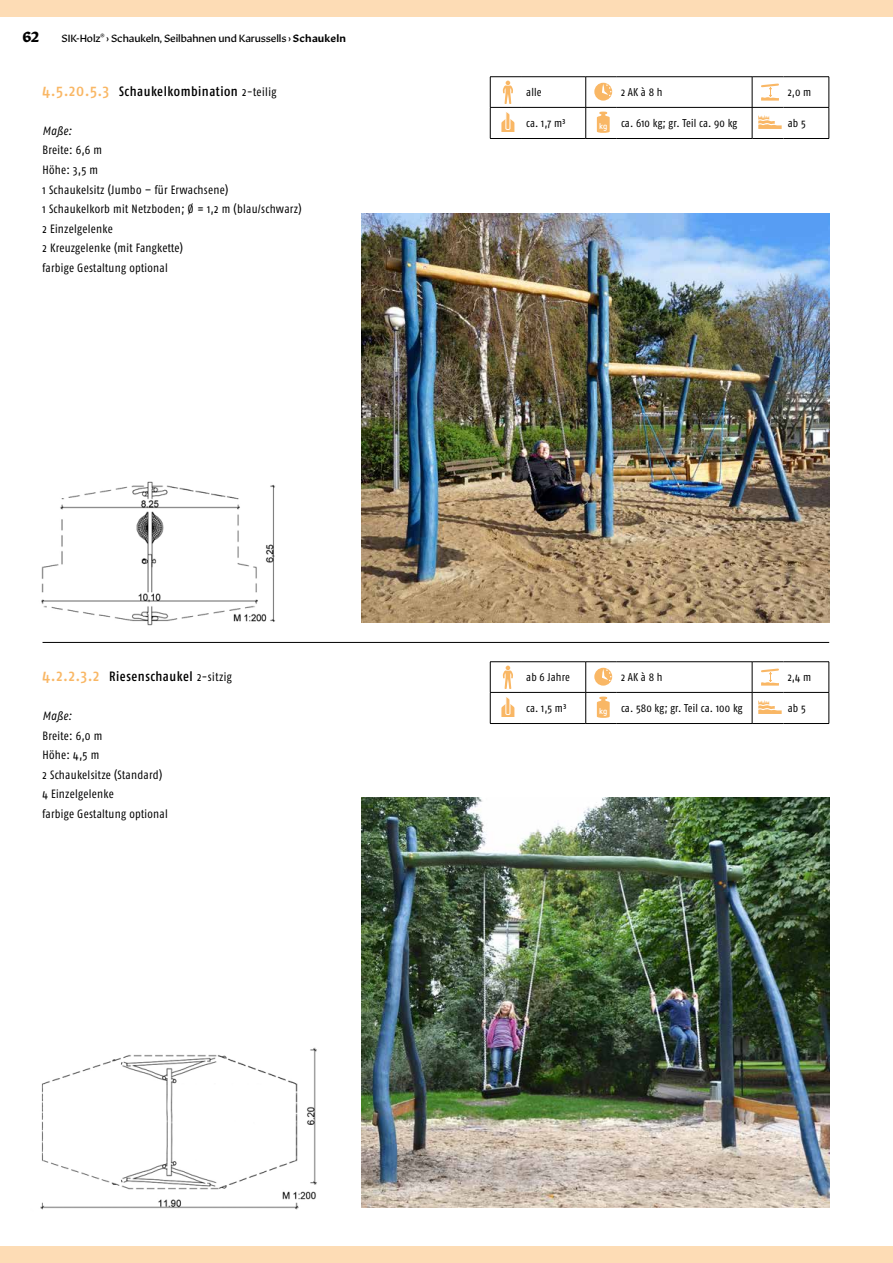
<style>
.page{position:relative;width:893px;height:1263px;background:#fff}
.page>*{position:absolute;margin:0;border:0;box-sizing:border-box;transform-origin:0 0}
.t1{font:700 15px "Robinson";color:#000}
.t2{font:500 condensed 13.5px "Fago OT";letter-spacing:.035em;color:#000}
.t3{font:condensed 12px/19.5px "Fago OT";letter-spacing:.025em;color:#000}
.t4{font:italic condensed 12px "Fago OT";letter-spacing:.02em;color:#000}
.t5{font:condensed 11.25px "Fago OT";letter-spacing:.01em;color:#000}
.t6{font:10.8px "Robinson";letter-spacing:-.01em;color:#000}
.t7{font:700 8.4px "Netto OT";color:#fff}
.s1{font-weight:500}
.s2{font-size:16.5px;color:#f9b765}
.s3{font-weight:400;font-size:12px}
</style>
<div class="page">
<div style="left:0;top:0;width:893px;height:17px;background:#fddcb5"></div>
<div style="left:0;top:1246px;width:893px;height:17px;background:#fddcb5"></div>
<img style="left:362px;top:798px;width:467px;height:409px">
<img style="left:40px;top:1047px;width:277px;height:163px">
<hr style="left:585px;top:662px;width:1px;height:30px;background:#000">
<hr style="left:752px;top:662px;width:1px;height:30px;background:#000">
<hr style="left:490px;top:692px;width:32px;height:1px;background:#000">
<hr style="left:522px;top:692px;width:64px;height:1px;background:#000">
<hr style="left:586px;top:692px;width:31px;height:1px;background:#000">
<hr style="left:585px;top:693px;width:1px;height:30px;background:#000">
<hr style="left:617px;top:692px;width:135px;height:1px;background:#000">
<hr style="left:752px;top:692px;width:31px;height:1px;background:#000">
<hr style="left:752px;top:693px;width:1px;height:30px;background:#000">
<hr style="left:783px;top:692px;width:46px;height:1px;background:#000">
<hr style="left:490px;top:661px;width:32px;height:1px;background:#000">
<hr style="left:490px;top:662px;width:1px;height:30px;background:#000">
<hr style="left:522px;top:661px;width:64px;height:1px;background:#000">
<hr style="left:586px;top:661px;width:31px;height:1px;background:#000">
<hr style="left:617px;top:661px;width:135px;height:1px;background:#000">
<hr style="left:752px;top:661px;width:31px;height:1px;background:#000">
<hr style="left:783px;top:661px;width:46px;height:1px;background:#000">
<hr style="left:829px;top:662px;width:1px;height:30px;background:#000">
<hr style="left:490px;top:693px;width:1px;height:30px;background:#000">
<hr style="left:829px;top:693px;width:1px;height:30px;background:#000">
<hr style="left:490px;top:723px;width:32px;height:1px;background:#000">
<hr style="left:522px;top:723px;width:64px;height:1px;background:#000">
<hr style="left:586px;top:723px;width:31px;height:1px;background:#000">
<hr style="left:617px;top:723px;width:135px;height:1px;background:#000">
<hr style="left:752px;top:723px;width:31px;height:1px;background:#000">
<hr style="left:783px;top:723px;width:46px;height:1px;background:#000">
<svg style="left:503px;top:666px;width:10px;height:23px"></svg>
<svg style="left:758px;top:700px;width:24px;height:14px"></svg>
<svg style="left:501px;top:697px;width:13px;height:20px"></svg>
<svg style="left:761px;top:668px;width:18px;height:18px"></svg>
<svg style="left:597px;top:696px;width:13px;height:22px"></svg>
<div style="left:594px;top:668px;width:18px;height:18px;background:#f9b765;border-radius:50%"></div>
<svg style="left:602px;top:669px;width:9px;height:12px"></svg>
<hr style="left:43px;top:642px;width:786px;height:1px;background:#000">
<img style="left:362px;top:213px;width:467px;height:410px">
<hr style="left:585px;top:77px;width:1px;height:30px;background:#000">
<hr style="left:752px;top:77px;width:1px;height:30px;background:#000">
<hr style="left:490px;top:107px;width:32px;height:1px;background:#000">
<hr style="left:752px;top:107px;width:31px;height:1px;background:#000">
<hr style="left:783px;top:107px;width:46px;height:1px;background:#000">
<hr style="left:522px;top:107px;width:64px;height:1px;background:#000">
<hr style="left:586px;top:107px;width:31px;height:1px;background:#000">
<hr style="left:585px;top:108px;width:1px;height:30px;background:#000">
<hr style="left:617px;top:107px;width:135px;height:1px;background:#000">
<hr style="left:752px;top:108px;width:1px;height:30px;background:#000">
<hr style="left:490px;top:76px;width:32px;height:1px;background:#000">
<hr style="left:490px;top:77px;width:1px;height:30px;background:#000">
<hr style="left:522px;top:76px;width:64px;height:1px;background:#000">
<hr style="left:586px;top:76px;width:31px;height:1px;background:#000">
<hr style="left:617px;top:76px;width:135px;height:1px;background:#000">
<hr style="left:752px;top:76px;width:31px;height:1px;background:#000">
<hr style="left:783px;top:76px;width:46px;height:1px;background:#000">
<hr style="left:829px;top:77px;width:1px;height:30px;background:#000">
<hr style="left:490px;top:108px;width:1px;height:30px;background:#000">
<hr style="left:829px;top:108px;width:1px;height:30px;background:#000">
<hr style="left:490px;top:138px;width:32px;height:1px;background:#000">
<hr style="left:752px;top:138px;width:31px;height:1px;background:#000">
<hr style="left:783px;top:138px;width:46px;height:1px;background:#000">
<hr style="left:522px;top:138px;width:64px;height:1px;background:#000">
<hr style="left:586px;top:138px;width:31px;height:1px;background:#000">
<hr style="left:617px;top:138px;width:135px;height:1px;background:#000">
<svg style="left:503px;top:81px;width:10px;height:23px"></svg>
<svg style="left:758px;top:115px;width:24px;height:14px"></svg>
<svg style="left:501px;top:112px;width:13px;height:20px"></svg>
<svg style="left:761px;top:83px;width:18px;height:18px"></svg>
<svg style="left:597px;top:111px;width:13px;height:22px"></svg>
<div style="left:594px;top:83px;width:18px;height:18px;background:#f9b765;border-radius:50%"></div>
<svg style="left:602px;top:84px;width:9px;height:12px"></svg>
<img style="left:41px;top:481px;width:234px;height:145px">
<p class="t1" style="left:22px;top:25px;width:18px">62</p>
<p class="t6" style="left:62px;top:30px;width:286px">SIK-Holz<sup>®</sup> › Schaukeln, Seilbahnen und Karussells › <span class="s1">Schaukeln</span></p>
<p class="t2" style="left:43px;top:83px;width:236px"><span class="s2">4.5.20.5.3</span> Schaukelkombination <span class="s3">2-teilig</span></p>
<p class="t4" style="left:43px;top:124px;width:31px">Maße:</p>
<p class="t3" style="left:43px;top:141px;width:260px">Breite: 6,6 m<br>Höhe: 3,5 m<br>1 Schaukelsitz (Jumbo – für Erwachsene)<br>1 Schaukelkorb mit Netzboden; Ø = 1,2 m (blau/schwarz)<br>2 Einzelgelenke<br>2 Kreuzgelenke (mit Fangkette)<br>farbige Gestaltung optional</p>
<p class="t2" style="left:43px;top:668px;width:191px"><span class="s2">4.2.2.3.2</span> Riesenschaukel <span class="s3">2-sitzig</span></p>
<p class="t4" style="left:43px;top:709px;width:31px">Maße:</p>
<p class="t3" style="left:43px;top:726px;width:127px">Breite: 6,0 m<br>Höhe: 4,5 m<br>2 Schaukelsitze (Standard)<br>4 Einzelgelenke<br>farbige Gestaltung optional</p>
<p class="t5" style="left:526px;top:85px;width:17px">alle</p>
<p class="t5" style="left:621px;top:85px;width:43px">2 AK à 8 h</p>
<p class="t5" style="left:788px;top:85px;width:25px">2,0 m</p>
<p class="t5" style="left:526px;top:116px;width:41px">ca. 1,7 m³</p>
<p class="t5" style="left:621px;top:116px;width:118px">ca. 610 kg; gr. Teil ca. 90 kg</p>
<p class="t5" style="left:788px;top:116px;width:19px">ab 5</p>
<p class="t7" style="left:599px;top:121px;width:10px">kg</p>
<p class="t5" style="left:526px;top:670px;width:45px">ab 6 Jahre</p>
<p class="t5" style="left:621px;top:670px;width:43px">2 AK à 8 h</p>
<p class="t5" style="left:788px;top:670px;width:25px">2,4 m</p>
<p class="t5" style="left:526px;top:701px;width:42px">ca. 1,5 m³</p>
<p class="t5" style="left:621px;top:701px;width:123px">ca. 580 kg; gr. Teil ca. 100 kg</p>
<p class="t5" style="left:788px;top:701px;width:19px">ab 5</p>
<p class="t7" style="left:599px;top:706px;width:10px">kg</p>
</div>
